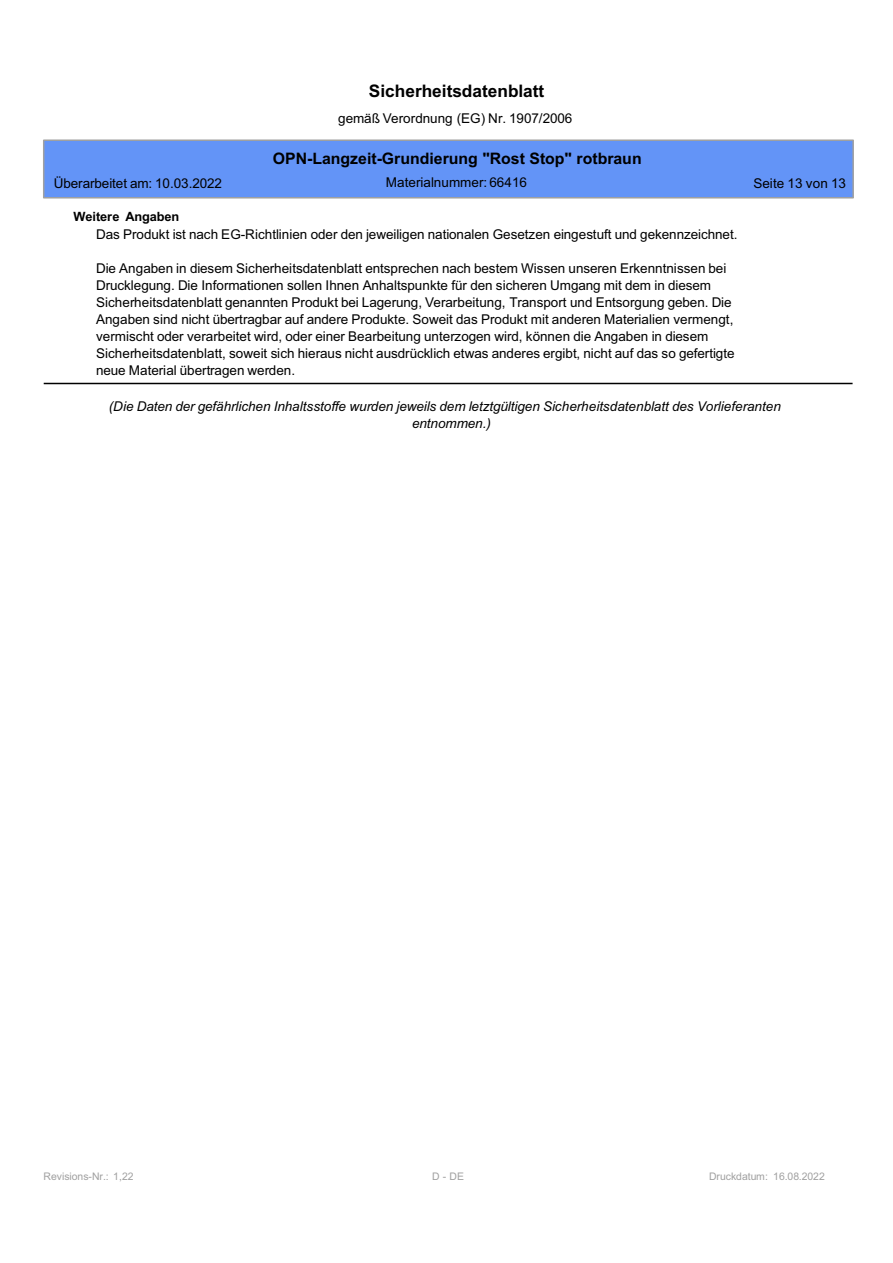
<style>
.page{position:relative;width:893px;height:1263px;background:#fff}
.page>*{position:absolute;margin:0;border:0;box-sizing:border-box;transform-origin:0 0}
.t1{font:700 17.25px "Arial";color:#000}
.t2{font:700 15.9px "Arial";color:#000}
.t3{font:13.5px/17.1px "Arial";color:#000}
.t4{font:italic 13.5px/17.2px "Arial";color:#000}
.t5{font:700 12.75px "Arial";letter-spacing:-.005em;color:#000}
.t6{font:10.5px "Arial";color:#a0a0a0}
</style>
<div class="page">
<svg style="left:43px;top:139px;width:811px;height:60px;background:#6896f2"></svg>
<hr style="left:44px;top:383px;width:809px;height:1px;background:#000">
<p class="t1" style="left:369px;top:84px;width:177px">Sicherheitsdatenblatt</p>
<p class="t3" style="left:338px;top:111px;width:236px">gemäß Verordnung (EG) Nr. 1907/2006</p>
<p class="t2" style="left:273px;top:153px;width:370px">OPN-Langzeit-Grundierung "Rost Stop" rotbraun</p>
<p class="t3" style="left:386px;top:175px;width:143px">Materialnummer: 66416</p>
<p class="t3" style="left:54px;top:176px;width:170px">Überarbeitet am: 10.03.2022</p>
<p class="t3" style="left:753px;top:176px;width:94px">Seite 13 von 13</p>
<p class="t5" style="left:73px;top:212px;width:107px">Weitere Angaben</p>
<p class="t3" style="left:96px;top:227px;width:643px">Das Produkt ist nach EG-Richtlinien oder den jeweiligen nationalen Gesetzen eingestuft und gekennzeichnet.</p>
<p class="t3" style="left:96px;top:261px;width:640px">Die Angaben in diesem Sicherheitsdatenblatt entsprechen nach bestem Wissen unseren Erkenntnissen bei Drucklegung. Die Informationen sollen Ihnen Anhaltspunkte für den sicheren Umgang mit dem in diesem Sicherheitsdatenblatt genannten Produkt bei Lagerung, Verarbeitung, Transport und Entsorgung geben. Die Angaben sind nicht übertragbar auf andere Produkte. Soweit das Produkt mit anderen Materialien vermengt, vermischt oder verarbeitet wird, oder einer Bearbeitung unterzogen wird, können die Angaben in diesem Sicherheitsdatenblatt, soweit sich hieraus nicht ausdrücklich etwas anderes ergibt, nicht auf das so gefertigte neue Material übertragen werden.</p>
<p class="t4" style="left:412px;top:398px;width:370px;text-indent:-303px">(Die Daten der gefährlichen Inhaltsstoffe wurden jeweils dem letztgültigen Sicherheitsdatenblatt des Vorlieferanten entnommen.)</p>
<p class="t6" style="left:44px;top:1173px;width:91px">Revisions-Nr.: 1,22</p>
<p class="t6" style="left:432px;top:1173px;width:33px">D-DE</p>
<p class="t6" style="left:709px;top:1173px;width:117px">Druckdatum: 16.08.2022</p>
</div>
